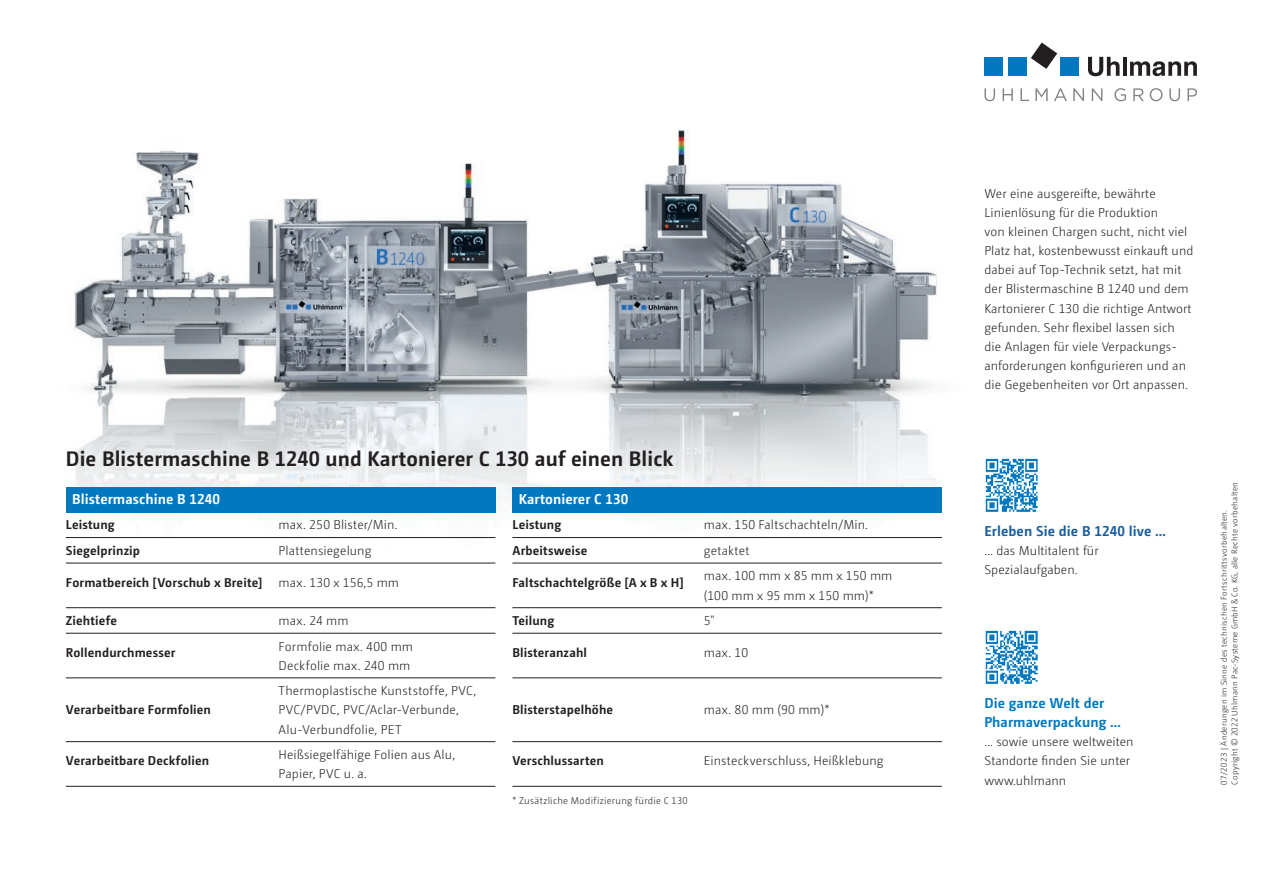
<style>
.page{position:relative;width:1263px;height:893px;background:#fff}
.page>*{position:absolute;margin:0;border:0;box-sizing:border-box;transform-origin:0 0}
.t1{font:700 21px "Camingo Dos Pro";letter-spacing:.005em;color:#231f20}
.t2{font:700 14.25px "Camingo Dos Pro";letter-spacing:.005em;color:#fff}
.t3{font:700 14.25px/19.2px "Camingo Dos Pro";letter-spacing:.005em;color:#0078c0}
.t4{font:700 14.25px "Camingo Dos Pro";letter-spacing:.005em;color:#175d9e}
.t5{font:300 12.75px/19.2px "Camingo Dos Pro";letter-spacing:.005em;color:#231f20}
.t6{font:700 12.75px "Camingo Dos Pro";letter-spacing:.01em;color:#231f20}
.t7{font:300 12.75px "Camingo Dos Pro";letter-spacing:.025em;color:#231f20}
.t8{font:300 9.75px "Camingo Dos Pro";letter-spacing:.03em;color:#231f20}
.t9{font:300 8.25px/10.5px "Camingo Dos Pro";letter-spacing:.035em;color:#231f20}
</style>
<div class="page">
<img style="left:65px;top:129px;width:877px;height:550px">
<svg style="left:1031px;top:43px;width:26px;height:26px"></svg>
<div style="left:984px;top:57px;width:19px;height:19px;background:#0078c0"></div>
<div style="left:1008px;top:57px;width:19px;height:19px;background:#0078c0"></div>
<div style="left:1059px;top:57px;width:19px;height:19px;background:#0078c0"></div>
<svg style="left:1088px;top:57px;width:31px;height:19px"></svg>
<hr style="left:1123px;top:57px;width:3px;height:19px;background:#231f20">
<svg style="left:1130px;top:61px;width:67px;height:15px"></svg>
<svg style="left:984px;top:88px;width:213px;height:13px"></svg>
<div style="left:66px;top:487px;width:429px;height:25px;background:#0078c0"></div>
<div style="left:512px;top:487px;width:430px;height:25px;background:#0078c0"></div>
<hr style="left:66px;top:537px;width:429px;height:1px;background:#231f20">
<hr style="left:512px;top:537px;width:430px;height:1px;background:#231f20">
<hr style="left:512px;top:563px;width:430px;height:1px;background:#231f20">
<hr style="left:512px;top:607px;width:430px;height:1px;background:#231f20">
<hr style="left:512px;top:633px;width:430px;height:1px;background:#231f20">
<hr style="left:512px;top:678px;width:430px;height:1px;background:#231f20">
<hr style="left:512px;top:741px;width:430px;height:1px;background:#231f20">
<hr style="left:512px;top:786px;width:430px;height:1px;background:#231f20">
<hr style="left:66px;top:563px;width:429px;height:1px;background:#231f20">
<hr style="left:66px;top:607px;width:429px;height:1px;background:#231f20">
<hr style="left:66px;top:633px;width:429px;height:1px;background:#231f20">
<hr style="left:66px;top:678px;width:429px;height:1px;background:#231f20">
<hr style="left:66px;top:741px;width:429px;height:1px;background:#231f20">
<hr style="left:66px;top:786px;width:429px;height:1px;background:#231f20">
<img style="left:985px;top:458px;width:53px;height:54px">
<img style="left:985px;top:630px;width:53px;height:54px">
<h1 class="t1" style="left:66px;top:446px;width:609px">Die Blistermaschine B 1240 und Kartonierer C 130 auf einen Blick</h1>
<p class="t2" style="left:72px;top:490px;width:149px">Blistermaschine B 1240</p>
<p class="t6" style="left:66px;top:517px;width:50px">Leistung</p>
<p class="t5" style="left:278px;top:515px;width:120px">max. 250 Blister/Min.</p>
<p class="t6" style="left:66px;top:543px;width:76px">Siegelprinzip</p>
<p class="t5" style="left:279px;top:541px;width:94px">Plattensiegelung</p>
<p class="t6" style="left:66px;top:575px;width:198px">Formatbereich [Vorschub x Breite]</p>
<p class="t5" style="left:279px;top:573px;width:122px">max. 130 x 156,5 mm</p>
<p class="t6" style="left:66px;top:613px;width:53px">Ziehtiefe</p>
<p class="t5" style="left:279px;top:611px;width:71px">max. 24 mm</p>
<p class="t6" style="left:66px;top:645px;width:111px">Rollendurchmesser</p>
<p class="t5" style="left:279px;top:637px;width:136px">Formfolie max. 400 mm<br>Deckfolie max. 240 mm</p>
<p class="t6" style="left:66px;top:702px;width:146px">Verarbeitbare Formfolien</p>
<p class="t2" style="left:519px;top:490px;width:111px">Kartonierer C 130</p>
<p class="t6" style="left:512px;top:517px;width:50px">Leistung</p>
<p class="t5" style="left:704px;top:515px;width:166px">max. 150 Faltschachteln/Min.</p>
<p class="t6" style="left:512px;top:543px;width:77px">Arbeitsweise</p>
<p class="t7" style="left:704px;top:543px;width:47px">getaktet</p>
<p class="t6" style="left:512px;top:575px;width:173px">Faltschachtelgröße [A x B x H]</p>
<p class="t5" style="left:704px;top:566px;width:190px">max. 100 mm x 85 mm x 150 mm (100 mm x 95 mm x 150 mm)*</p>
<p class="t6" style="left:512px;top:613px;width:43px">Teilung</p>
<p class="t5" style="left:704px;top:611px;width:12px">5"</p>
<p class="t6" style="left:512px;top:645px;width:76px">Blisteranzahl</p>
<p class="t5" style="left:704px;top:643px;width:46px">max. 10</p>
<p class="t5" style="left:279px;top:681px;width:199px">Thermoplastische Kunststoffe, PVC,<br>PVC/PVDC, PVC/Aclar-Verbunde,<br>Alu-Verbundfolie, PET</p>
<p class="t6" style="left:512px;top:702px;width:102px">Blisterstapelhöhe</p>
<p class="t5" style="left:704px;top:700px;width:127px">max. 80 mm (90 mm)*</p>
<p class="t6" style="left:512px;top:753px;width:93px">Verschlussarten</p>
<p class="t5" style="left:704px;top:751px;width:181px">Einsteckverschluss, Heißklebung</p>
<p class="t8" style="left:512px;top:795px;width:177px">* Zusätzliche Modifizierung fürdie C 130</p>
<p class="t6" style="left:66px;top:753px;width:145px">Verarbeitbare Deckfolien</p>
<p class="t5" style="left:279px;top:745px;width:178px">Heißsiegelfähige Folien aus Alu,<br>Papier, PVC u. a.</p>
<p class="t5" style="left:984px;top:184px;width:211px">Wer eine ausgereifte, bewährte Linienlösung für die Produktion<br>von kleinen Chargen sucht, nicht viel Platz hat, kostenbewusst einkauft und dabei auf Top-Technik setzt, hat mit der Blistermaschine B 1240 und dem Kartonierer C 130 die richtige Antwort gefunden. Sehr flexibel lassen sich die Anlagen für viele Verpackungs&shy;anforderungen konfigurieren und an die Gegebenheiten vor Ort anpassen.</p>
<p class="t4" style="left:984px;top:522px;width:183px">Erleben Sie die B 1240 live …</p>
<p class="t5" style="left:984px;top:541px;width:116px">… das Multitalent für<br>Spezialaufgaben.</p>
<p class="t3" style="left:984px;top:693px;width:138px">Die ganze Welt der<br>Pharmaverpackung …</p>
<p class="t5" style="left:984px;top:732px;width:151px">… sowie unsere weltweiten<br>Standorte finden Sie unter www.uhlmann</p>
<p class="t9" style="left:1219px;top:784px;width:304px;rotate:-90deg">07/2023 | Änderungen im Sinne des technischen Fortschrittsvorbehalten.<br>Copyright © 2022 Uhlmann Pac-Systeme GmbH &amp; Co. KG, alle Rechte vorbehalten</p>
</div>
